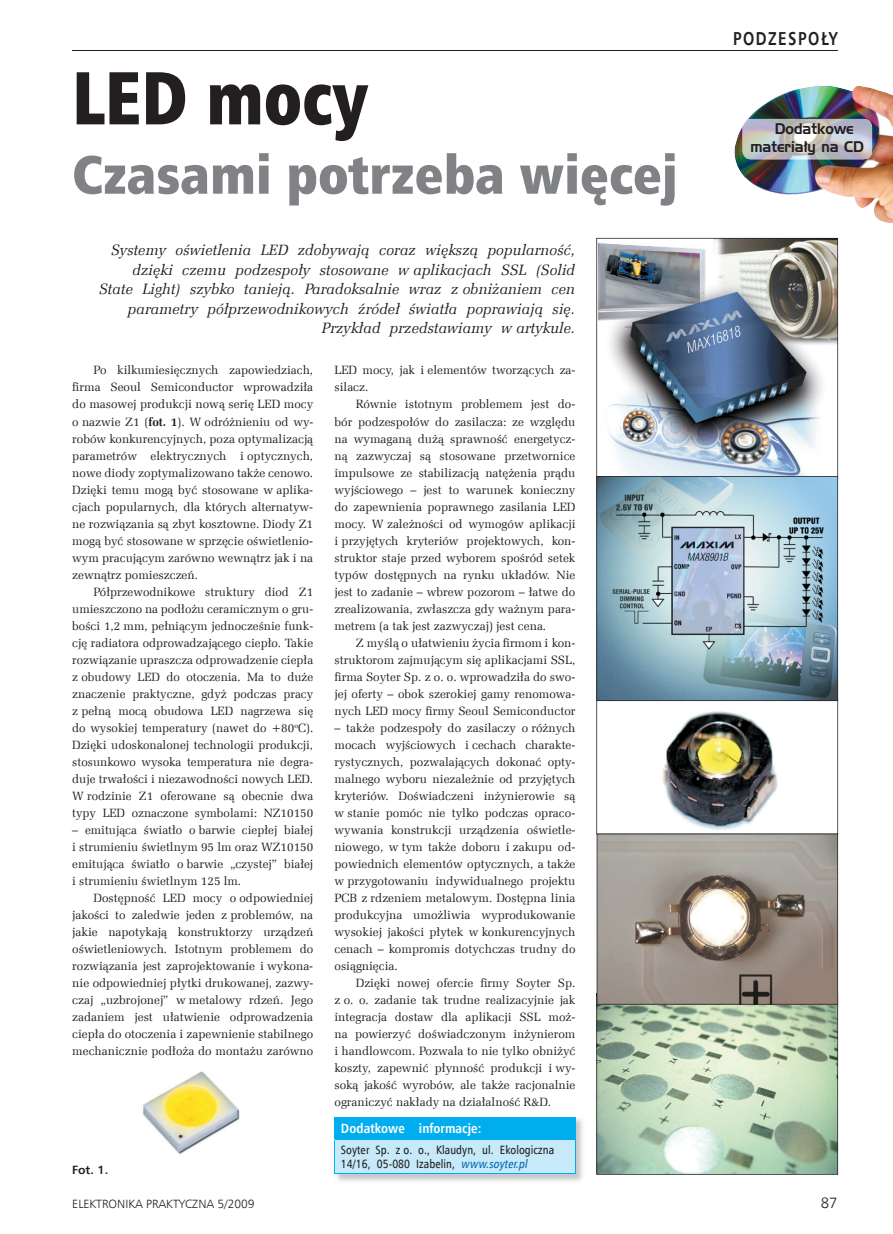
<style>
.page{position:relative;width:893px;height:1234px;background:#fff}
.page>*{position:absolute;margin:0;border:0;box-sizing:border-box;transform-origin:0 0}
.t1{font:75px "Humnst 777 X Blk Cn EU";color:#231f20;scale:.9 1}
.t2{font:54px "Humnst 777 X Blk Cn EU";color:#808285}
.t3{font:700 18.75px "Humnst 777 EU";letter-spacing:.1em;color:#231f20;scale:.8 1}
.t4{font:italic 15px/19.5px "Zapf Ellipt EU";letter-spacing:.005em;color:#231f20;text-align:right}
.t5{font:15px/18px "Handel Gothic EU";color:#231f20;scale:.93 1}
.t6{font:15px "Humnst 777 Lt EU";color:#231f20}
.t7{font:700 13.5px "Humnst 777 Cn EU";letter-spacing:.005em;color:#fff}
.t8{font:12px/17px "Zapf Ellipt EU";color:#231f20;text-align:justify}
.t9{font:12px/13.5px "Humnst 777 Cn EU";letter-spacing:.005em;color:#231f20}
.t10{font:12px "Humnst 777 Lt EU";color:#231f20}
.t11{font:700 12px "Humnst 777 EU";color:#231f20}
.s1{font-style:italic;color:#0166b3}
.s2{font-weight:700}
</style>
<div class="page">
<hr style="left:72px;top:51px;width:766px;height:1px;background:#231f20">
<img style="left:143px;top:1071px;width:97px;height:84px">
<img style="left:596px;top:238px;width:242px;height:238px">
<svg style="left:596px;top:476px;width:242px;height:221px;background:#94b1c0"></svg>
<img style="left:596px;top:697px;width:242px;height:477px">
<img style="left:336px;top:1118px;width:247px;height:64px">
<div style="left:335px;top:1117px;width:240px;height:22px;background:#00aeef"></div>
<div style="left:335px;top:1139px;width:240px;height:34px;background:#c6eafa"></div>
<hr style="left:334px;top:1116px;width:241px;height:1px;background:#00aeef">
<svg style="left:334px;top:1117px;width:1px;height:21px"></svg>
<svg style="left:575px;top:1117px;width:1px;height:21px"></svg>
<hr style="left:334px;top:1138px;width:241px;height:1px;background:#00aeef">
<hr style="left:334px;top:1139px;width:1px;height:34px;background:#00aeef">
<hr style="left:575px;top:1139px;width:1px;height:34px;background:#00aeef">
<hr style="left:334px;top:1173px;width:241px;height:1px;background:#00aeef">
<img style="left:892px;top:95px;width:1px;height:128px">
<img style="left:743px;top:119px;width:129px;height:40px">
<h1 class="t1" style="left:72px;top:50px;width:330px">LED mocy</h1>
<h2 class="t2" style="left:72px;top:140px;width:607px">Czasami potrzeba więcej</h2>
<p class="t4" style="left:99px;top:241px;width:477px">Systemy oświetlenia LED zdobywają coraz większą popularność, dzięki czemu podzespoły stosowane w aplikacjach SSL (Solid State Light) szybko tanieją. Paradoksalnie wraz z obniżaniem cen parametry półprzewodnikowych źródeł światła poprawiają się.<br>Przykład przedstawiamy w artykule.</p>
<p class="t8" style="left:334px;top:362px;width:242px">LED mocy, jak i elementów tworzących za&shy;silacz.</p>
<p class="t8" style="left:334px;top:396px;width:242px;text-indent:21px">Równie istotnym problemem jest do&shy;bór podzespołów do zasilacza: ze względu na wymaganą dużą sprawność energetycz&shy;ną zazwyczaj są stosowane przetwornice impulsowe ze stabilizacją natężenia prądu wyjściowego – jest to warunek konieczny do zapewnienia poprawnego zasilania LED mocy. W zależności od wymogów aplikacji i przyjętych kryteriów projektowych, kon&shy;struktor staje przed wyborem spośród setek typów dostępnych na rynku układów. Nie jest to zadanie – wbrew pozorom – łatwe do zrealizowania, zwłaszcza gdy ważnym para&shy;metrem (a tak jest zazwyczaj) jest cena.</p>
<p class="t8" style="left:334px;top:634px;width:242px;text-indent:21px">Z myślą o ułatwieniu życia firmom i kon&shy;struktorom zajmującym się aplikacjami SSL, firma Soyter Sp. z o. o. wprowadziła do swo&shy;jej oferty – obok szerokiej gamy renomowa&shy;nych LED mocy firmy Seoul Semiconductor</p>
<p class="t8" style="left:334px;top:719px;width:242px">– także podzespoły do zasilaczy o różnych mocach wyjściowych i cechach charakte&shy;rystycznych, pozwalających dokonać opty&shy;malnego wyboru niezależnie od przyjętych kryteriów. Doświadczeni inżynierowie są w stanie pomóc nie tylko podczas opraco&shy;wywania konstrukcji urządzenia oświetle&shy;niowego, w tym także doboru i zakupu od&shy;powiednich elementów optycznych, a także w przygotowaniu indywidualnego projektu PCB z rdzeniem metalowym. Dostępna linia produkcyjna umożliwia wyprodukowanie wysokiej jakości płytek w konkurencyjnych cenach – kompromis dotychczas trudny do osiągnięcia.</p>
<p class="t8" style="left:334px;top:974px;width:242px;text-indent:21px">Dzięki nowej ofercie firmy Soyter Sp. z o. o. zadanie tak trudne realizacyjnie jak integracja dostaw dla aplikacji SSL moż&shy;na powierzyć doświadczonym inżynierom i handlowcom. Pozwala to nie tylko obniżyć koszty, zapewnić płynność produkcji i wy&shy;soką jakość wyrobów, ale także racjonalnie ograniczyć nakłady na działalność R&amp;D.</p>
<p class="t7" style="left:341px;top:1119px;width:142px">Dodatkowe informacje:</p>
<p class="t9" style="left:341px;top:1143px;width:215px">Soyter Sp. z o. o., Klaudyn, ul. Ekologiczna<br>14/16, 05-080 Izabelin, <span class="s1">www.soyter.pl</span></p>
<p class="t8" style="left:72px;top:362px;width:242px;text-indent:21px">Po kilkumiesięcznych zapowiedziach, firma Seoul Semiconductor wprowadziła do masowej produkcji nową serię LED mocy o nazwie Z1 (<span class="s2">fot. 1</span>). W odróżnieniu od wy&shy;robów konkurencyjnych, poza optymalizacją parametrów elektrycznych i optycznych, nowe diody zoptymalizowano także cenowo.<br>Dzięki temu mogą być stosowane w aplika&shy;cjach popularnych, dla których alternatyw&shy;ne rozwiązania są zbyt kosztowne. Diody Z1 mogą być stosowane w sprzęcie oświetlenio&shy;wym pracującym zarówno wewnątrz jak i na zewnątrz pomieszczeń.</p>
<p class="t8" style="left:72px;top:583px;width:242px;text-indent:21px">Półprzewodnikowe struktury diod Z1 umieszczono na podłożu ceramicznym o gru&shy;bości 1,2 mm, pełniącym jednocześnie funk&shy;cję radiatora odprowadzającego ciepło. Takie rozwiązanie upraszcza odprowadzenie ciepła z obudowy LED do otoczenia. Ma to duże znaczenie praktyczne, gdyż podczas pracy z pełną mocą obudowa LED nagrzewa się do wysokiej temperatury (nawet do +80<sup>o</sup>C).<br>Dzięki udoskonalonej technologii produkcji, stosunkowo wysoka temperatura nie degra&shy;duje trwałości i niezawodności nowych LED.<br>W rodzinie Z1 oferowane są obecnie dwa typy LED oznaczone symbolami: NZ10150</p>
<p class="t8" style="left:72px;top:821px;width:242px">– emitująca światło o barwie ciepłej białej i strumieniu świetlnym 95 lm oraz WZ10150 emitująca światło o barwie „czystej” białej i strumieniu świetlnym 125 lm.</p>
<p class="t8" style="left:72px;top:889px;width:242px;text-indent:21px">Dostępność LED mocy o odpowiedniej jakości to zaledwie jeden z problemów, na jakie napotykają konstruktorzy urządzeń oświetleniowych. Istotnym problemem do rozwiązania jest zaprojektowanie i wykona&shy;nie odpowiedniej płytki drukowanej, zazwy&shy;czaj „uzbrojonej” w metalowy rdzeń. Jego zadaniem jest ułatwienie odprowadzenia ciepła do otoczenia i zapewnienie stabilnego mechanicznie podłoża do montażu zarówno</p>
<p class="t11" style="left:72px;top:1162px;width:37px">Fot. 1.</p>
<h3 class="t3" style="left:733px;top:27px;width:132px">PODZESPOŁY</h3>
<p class="t5" style="left:750px;top:120px;width:124px;text-indent:25px">Dodatkowe materiały na CD</p>
<p class="t10" style="left:72px;top:1196px;width:184px">ELEKTRONIKA PRAKTYCZNA 5/2009</p>
<p class="t6" style="left:821px;top:1193px;width:18px">87</p>
</div>
